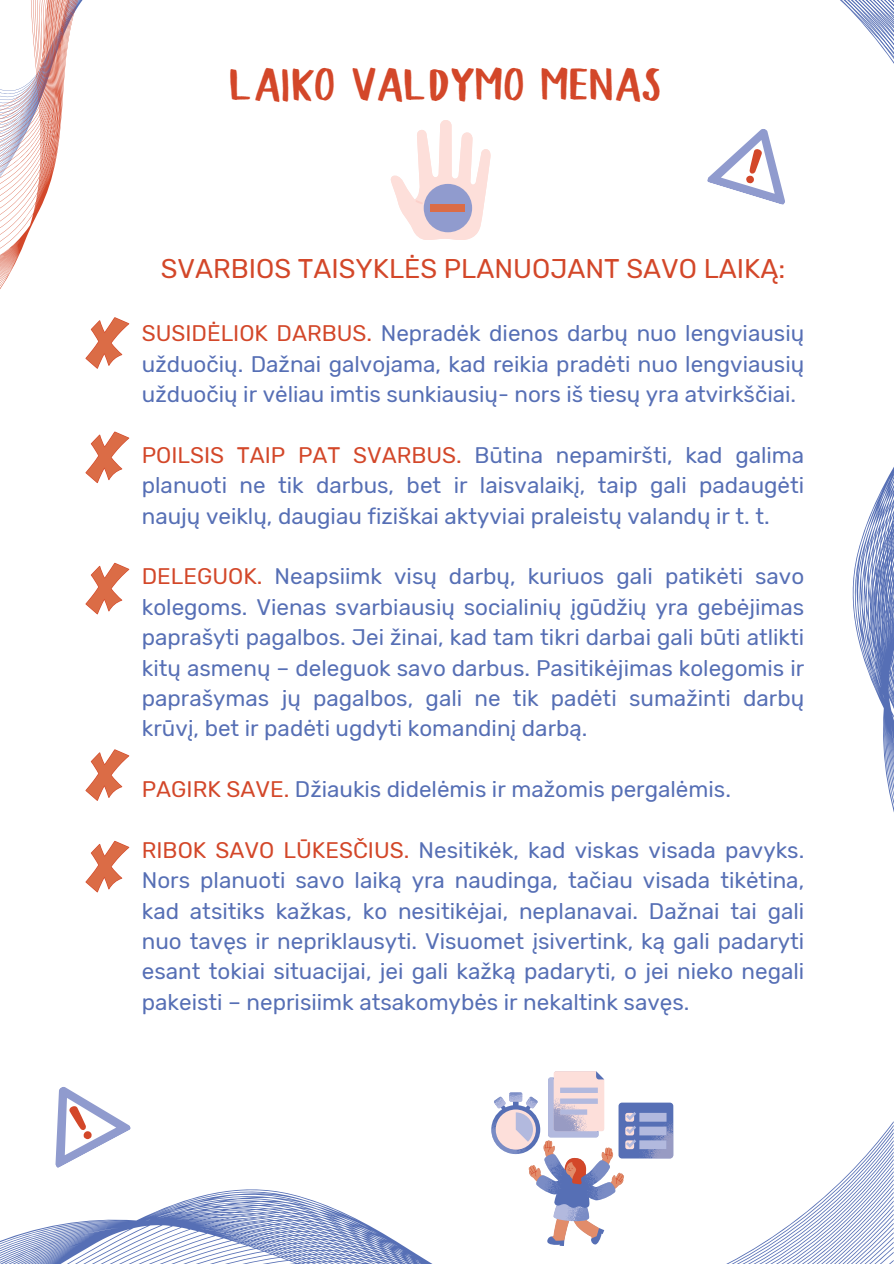
<style>
.page{position:relative;width:894px;height:1264px;background:#fff}
.page>*{position:absolute;margin:0;border:0;box-sizing:border-box;transform-origin:0 0}
.t1{font:47.25px "Blodders";color:#d34729}
.t2{font:27px "Rubik";color:#d34729}
.t3{font:22.5px/30.3px "Rubik";color:#566fb5;text-align:justify}
.s1{color:#d34729}
</style>
<div class="page">
<svg style="left:493px;top:1071px;width:180px;height:50px"></svg>
<svg style="left:0;top:1121px;width:892px;height:142px"></svg>
<svg style="left:390px;top:120px;width:101px;height:120px"></svg>
<svg style="left:85px;top:431px;width:44px;height:52px"></svg>
<svg style="left:85px;top:563px;width:44px;height:51px"></svg>
<svg style="left:85px;top:749px;width:44px;height:51px"></svg>
<svg style="left:85px;top:840px;width:44px;height:52px"></svg>
<svg style="left:840px;top:0;width:53px;height:808px"></svg>
<svg style="left:0;top:0;width:129px;height:369px"></svg>
<svg style="left:707px;top:129px;width:78px;height:76px"></svg>
<svg style="left:24px;top:1087px;width:108px;height:81px"></svg>
<p class="t1" style="left:230px;top:65px;width:434px">LAIKO VALDYMO MENAS</p>
<p class="t2" style="left:161px;top:253px;width:625px">SVARBIOS TAISYKLĖS PLANUOJANT SAVO LAIKĄ:</p>
<p class="t3" style="left:142px;top:318px;width:663px"><span class="s1">SUSIDĖLIOK DARBUS.</span> Nepradėk dienos darbų nuo lengviausių užduočių. Dažnai galvojama, kad reikia pradėti nuo lengviausių užduočių ir vėliau imtis sunkiausių- nors iš tiesų yra atvirkščiai.</p>
<p class="t3" style="left:142px;top:440px;width:663px"><span class="s1">POILSIS TAIP PAT SVARBUS.</span> Būtina nepamiršti, kad galima planuoti ne tik darbus, bet ir laisvalaikį, taip gali padaugėti naujų veiklų, daugiau fiziškai aktyviai praleistų valandų ir t. t.</p>
<p class="t3" style="left:142px;top:561px;width:663px"><span class="s1">DELEGUOK.</span> Neapsiimk visų darbų, kuriuos gali patikėti savo kolegoms. Vienas svarbiausių socialinių įgūdžių yra gebėjimas paprašyti pagalbos. Jei žinai, kad tam tikri darbai gali būti atlikti kitų asmenų – deleguok savo darbus. Pasitikėjimas kolegomis ir paprašymas jų pagalbos, gali ne tik padėti sumažinti darbų krūvį, bet ir padėti ugdyti komandinį darbą.</p>
<p class="t3" style="left:142px;top:774px;width:590px"><span class="s1">PAGIRK SAVE.</span> Džiaukis didelėmis ir mažomis pergalėmis.</p>
<p class="t3" style="left:142px;top:835px;width:663px"><span class="s1">RIBOK SAVO LŪKESČIUS.</span> Nesitikėk, kad viskas visada pavyks.<br>Nors planuoti savo laiką yra naudinga, tačiau visada tikėtina, kad atsitiks kažkas, ko nesitikėjai, neplanavai. Dažnai tai gali nuo tavęs ir nepriklausyti. Visuomet įsivertink, ką gali padaryti esant tokiai situacijai, jei gali kažką padaryti, o jei nieko negali pakeisti – neprisiimk atsakomybės ir nekaltink savęs.</p>
</div>
